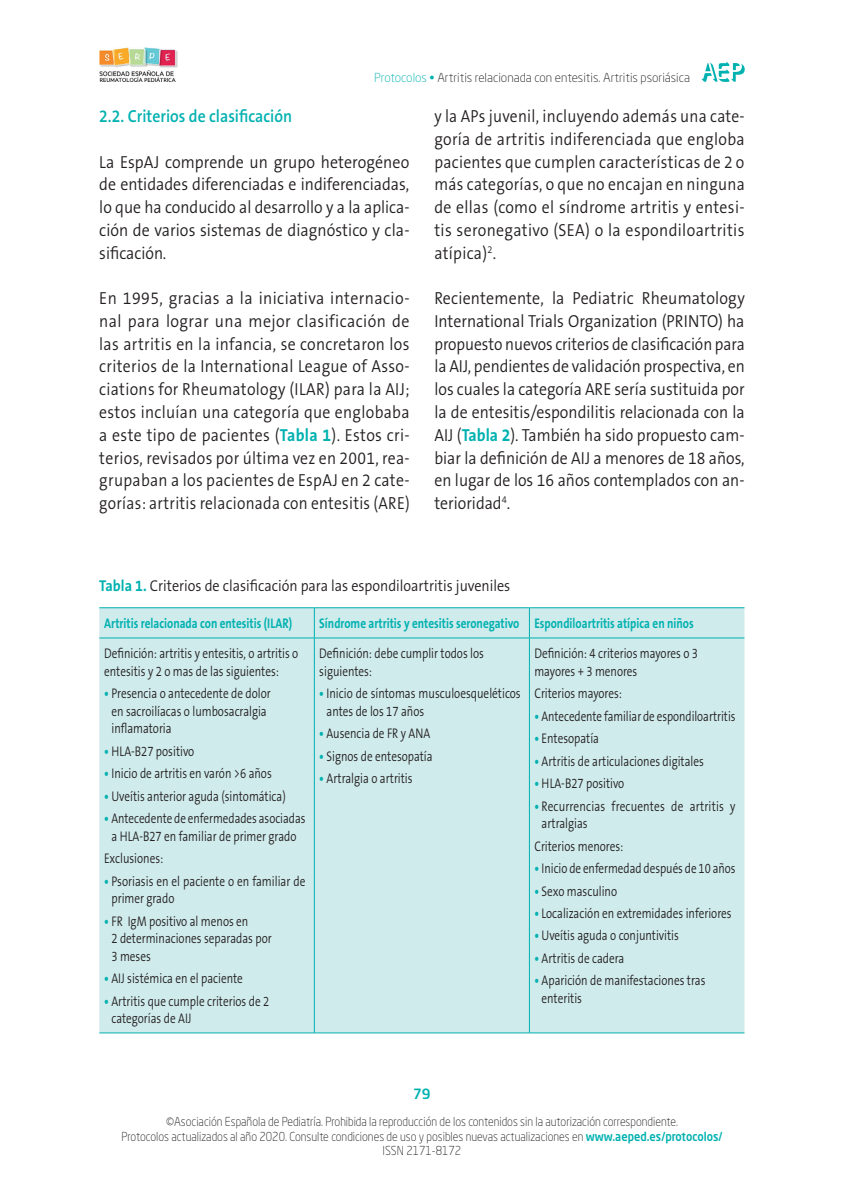
<style>
.page{position:relative;width:844px;height:1191px;background:#fff}
.page>*{position:absolute;margin:0;border:0;box-sizing:border-box;transform-origin:0 0}
._06_TEXTO_COMUN{font:300 17.5px/22.8px "The Sans B Plus W4";letter-spacing:.005em;color:#231f20;text-align:justify;scale:.91 1}
._06_TEXTO_COMUN-2{font:300 17.5px/22.8px "The Sans B Plus W4";letter-spacing:.005em;color:#231f20;text-align:justify;scale:.89 1}
._11_TITULO_2{font:600 17.5px "The Sans B Plus W6";color:#00b1b0;scale:.9 1}
._07_TITULO_TABLA{font:300 15.75px "The Sans B Plus W4";color:#231f20;scale:.9 1}
._09_TEXTO_TABLA_bolo{font:300 14px/17.5px "The Sans B Plus W4";color:#231f20;scale:.8 1}
._09_TEXTO_TABLA{font:300 14px/17.5px "The Sans B Plus W4";color:#231f20;scale:.8 1}
._09_TEXTO_TABLA_bolo-2{font:300 14px/17.5px "The Sans B Plus W4";color:#231f20;text-align:center;scale:.79 1}
._08_CABECERA_TABLA{font:700 14px "The Sans B Plus W7";color:#00b1b0;scale:.8 1}
._09_TEXTO_TABLA_bolo-3{font:300 14px/17.5px "The Sans B Plus W4";color:#231f20;scale:.81 1}
.t1{font:500 14px "Neo Sans Std";color:#00b1b0}
.t2{font:300 12.25px "Neo Sans Std";color:#231f20;scale:.9 1}
.t3{font:300 12.25px "Neo Sans Std";color:#231f20}
.s1{color:#00b1b0}
.s2{font-family:"The Sans B Plus W7";font-weight:700;color:#00b1b0}
.s3{font-weight:500;color:#00b1b0}
</style>
<div class="page">
<svg style="left:701px;top:61px;width:43px;height:21px"></svg>
<img style="left:99px;top:47px;width:78px;height:35px">
<div style="left:99px;top:608px;width:645px;height:424px;background:#d0ebec"></div>
<hr style="left:314px;top:608px;width:1px;height:30px;background:#00b1b0">
<hr style="left:529px;top:608px;width:1px;height:30px;background:#00b1b0">
<hr style="left:314px;top:638px;width:1px;height:394px;background:#00b1b0">
<hr style="left:529px;top:638px;width:1px;height:394px;background:#00b1b0">
<hr style="left:99px;top:1032px;width:215px;height:1px;background:#00b1b0">
<hr style="left:314px;top:1032px;width:215px;height:1px;background:#00b1b0">
<hr style="left:529px;top:1032px;width:215px;height:1px;background:#00b1b0">
<hr style="left:99px;top:607px;width:215px;height:1px;background:#00b1b0">
<hr style="left:314px;top:607px;width:215px;height:1px;background:#00b1b0">
<hr style="left:529px;top:607px;width:215px;height:1px;background:#00b1b0">
<hr style="left:99px;top:637px;width:215px;height:1px;background:#00b1b0">
<hr style="left:314px;top:637px;width:215px;height:1px;background:#00b1b0">
<hr style="left:529px;top:637px;width:215px;height:1px;background:#00b1b0">
<p class="t3" style="left:374px;top:70px;width:317px"><span class="s1">Protocolos •</span> Artritis relacionada con entesitis. Artritis psoriásica</p>
<p class="_11_TITULO_2" style="left:99px;top:105px;width:216px">2.2. Criterios de clasificación</p>
<p class="_06_TEXTO_COMUN" style="left:99px;top:150px;width:342px">La EspAJ comprende un grupo heterogéneo de entidades diferenciadas e indiferenciadas, lo que ha conducido al desarrollo y a la aplica&shy;ción de varios sistemas de diagnóstico y cla&shy;sificación.</p>
<p class="_06_TEXTO_COMUN" style="left:99px;top:287px;width:342px">En 1995, gracias a la iniciativa internacio&shy;nal para lograr una mejor clasificación de las artritis en la infancia, se concretaron los criterios de la International League of Asso&shy;ciations for Rheumatology (ILAR) para la AIJ; estos incluían una categoría que englobaba a este tipo de pacientes (<span class="s2">Tabla 1</span>). Estos cri&shy;terios, revisados por última vez en 2001, rea&shy;grupaban a los pacientes de EspAJ en 2 cate&shy;gorías: artritis relacionada con entesitis (ARE)</p>
<p class="_06_TEXTO_COMUN-2" style="left:434px;top:105px;width:350px">y la APs juvenil, incluyendo además una cate&shy;goría de artritis indiferenciada que engloba pacientes que cumplen características de 2 o más categorías, o que no encajan en ninguna de ellas (como el síndrome artritis y entesi&shy;tis seronegativo (SEA) o la espondiloartritis atípica)<sup>2</sup>.</p>
<p class="_06_TEXTO_COMUN" style="left:434px;top:287px;width:342px">Recientemente, la Pediatric Rheumatology International Trials Organization (PRINTO) ha propuesto nuevos criterios de clasificación para la AIJ, pendientes de validación prospectiva, en los cuales la categoría ARE sería sustituida por la de entesitis/espondilitis relacionada con la AIJ (<span class="s2">Tabla 2</span>). También ha sido propuesto cam&shy;biar la definición de AIJ a menores de 18 años, en lugar de los 16 años contemplados con an&shy;terioridad<sup>4</sup>.</p>
<p class="_07_TITULO_TABLA" style="left:99px;top:575px;width:458px"><span class="s2">Tabla 1.</span> Criterios de clasificación para las espondiloartritis juveniles</p>
<p class="_08_CABECERA_TABLA" style="left:104px;top:614px;width:236px">Artritis relacionada con entesitis (ILAR)</p>
<p class="_08_CABECERA_TABLA" style="left:319px;top:614px;width:251px">Síndrome artritis y entesitis seronegativo</p>
<p class="_08_CABECERA_TABLA" style="left:534px;top:614px;width:201px">Espondiloartritis atípica en niños</p>
<p class="_09_TEXTO_TABLA" style="left:104px;top:645px;width:244px">Definición: artritis y entesitis, o artritis o entesitis y 2 o mas de las siguientes:</p>
<p class="_09_TEXTO_TABLA_bolo" style="left:111px;top:685px;width:201px;text-indent:-7px"><span class="s2">•</span> Presencia o antecedente de dolor en sacroilíacas o lumbosacralgia inflamatoria</p>
<p class="_09_TEXTO_TABLA_bolo" style="left:104px;top:742px;width:114px"><span class="s2">•</span> HLA-B27 positivo</p>
<p class="_09_TEXTO_TABLA_bolo" style="left:104px;top:765px;width:211px"><span class="s2">•</span> Inicio de artritis en varón &gt;6 años</p>
<p class="_09_TEXTO_TABLA_bolo" style="left:104px;top:787px;width:228px"><span class="s2">•</span> Uveítis anterior aguda (sintomática)</p>
<p class="_09_TEXTO_TABLA_bolo-2" style="left:104px;top:809px;width:256px"><span class="s2">•</span> Antecedente de enfermedades asociadas a HLA-B27 en familiar de primer grado</p>
<p class="_09_TEXTO_TABLA" style="left:104px;top:849px;width:75px">Exclusiones:</p>
<p class="_09_TEXTO_TABLA_bolo" style="left:111px;top:872px;width:244px;text-indent:-7px"><span class="s2">•</span> Psoriasis en el paciente o en familiar de primer grado</p>
<p class="_09_TEXTO_TABLA_bolo" style="left:111px;top:912px;width:202px;text-indent:-7px"><span class="s2">•</span> FR IgM positivo al menos en<br>2 determinaciones separadas por<br>3 meses</p>
<p class="_09_TEXTO_TABLA_bolo" style="left:104px;top:969px;width:175px"><span class="s2">•</span> AIJ sistémica en el paciente</p>
<p class="_09_TEXTO_TABLA_bolo" style="left:111px;top:992px;width:199px;text-indent:-7px"><span class="s2">•</span> Artritis que cumple criterios de 2 categorías de AIJ</p>
<p class="_09_TEXTO_TABLA" style="left:319px;top:645px;width:207px">Definición: debe cumplir todos los siguientes:</p>
<p class="_09_TEXTO_TABLA_bolo" style="left:326px;top:685px;width:244px;text-indent:-7px"><span class="s2">•</span> Inicio de síntomas musculoesqueléticos antes de los 17 años</p>
<p class="_09_TEXTO_TABLA_bolo" style="left:319px;top:725px;width:140px"><span class="s2">•</span> Ausencia de FR y ANA</p>
<p class="_09_TEXTO_TABLA_bolo" style="left:319px;top:747px;width:143px"><span class="s2">•</span> Signos de entesopatía</p>
<p class="_09_TEXTO_TABLA_bolo" style="left:319px;top:769px;width:118px"><span class="s2">•</span> Artralgia o artritis</p>
<p class="_09_TEXTO_TABLA" style="left:534px;top:645px;width:206px">Definición: 4 criterios mayores o 3 mayores + 3 menores</p>
<p class="_09_TEXTO_TABLA" style="left:534px;top:685px;width:111px">Criterios mayores:</p>
<p class="_09_TEXTO_TABLA_bolo-2" style="left:534px;top:707px;width:256px"><span class="s2">•</span> Antecedente familiar de espondiloartritis</p>
<p class="_09_TEXTO_TABLA_bolo" style="left:534px;top:730px;width:82px"><span class="s2">•</span> Entesopatía</p>
<p class="_09_TEXTO_TABLA_bolo" style="left:534px;top:752px;width:213px"><span class="s2">•</span> Artritis de articulaciones digitales</p>
<p class="_09_TEXTO_TABLA_bolo" style="left:534px;top:774px;width:114px"><span class="s2">•</span> HLA-B27 positivo</p>
<p class="_09_TEXTO_TABLA_bolo-3" style="left:541px;top:797px;width:241px;text-indent:-7px"><span class="s2">•</span> Recurrencias frecuentes de artritis y artralgias</p>
<p class="_09_TEXTO_TABLA" style="left:534px;top:837px;width:113px">Criterios menores:</p>
<p class="_09_TEXTO_TABLA_bolo-2" style="left:534px;top:859px;width:256px"><span class="s2">•</span> Inicio de enfermedad después de 10 años</p>
<p class="_09_TEXTO_TABLA_bolo" style="left:534px;top:882px;width:105px"><span class="s2">•</span> Sexo masculino</p>
<p class="_09_TEXTO_TABLA_bolo" style="left:534px;top:904px;width:248px"><span class="s2">•</span> Localización en extremidades inferiores</p>
<p class="_09_TEXTO_TABLA_bolo" style="left:534px;top:927px;width:182px"><span class="s2">•</span> Uveítis aguda o conjuntivitis</p>
<p class="_09_TEXTO_TABLA_bolo" style="left:534px;top:949px;width:114px"><span class="s2">•</span> Artritis de cadera</p>
<p class="_09_TEXTO_TABLA_bolo" style="left:541px;top:972px;width:206px;text-indent:-7px"><span class="s2">•</span> Aparición de manifestaciones tras enteritis</p>
<p class="t1" style="left:413px;top:1085px;width:19px">79</p>
<p class="t2" style="left:166px;top:1114px;width:570px">©Asociación Española de Pediatría. Prohibida la reproducción de los contenidos sin la autorización correspondiente.</p>
<p class="t2" style="left:121px;top:1128px;width:669px">Protocolos actualizados al año 2020. Consulte condiciones de uso y posibles nuevas actualizaciones en <span class="s3">www.aeped.es/protocolos/</span></p>
<p class="t2" style="left:382px;top:1143px;width:89px">ISSN 2171-8172</p>
</div>
